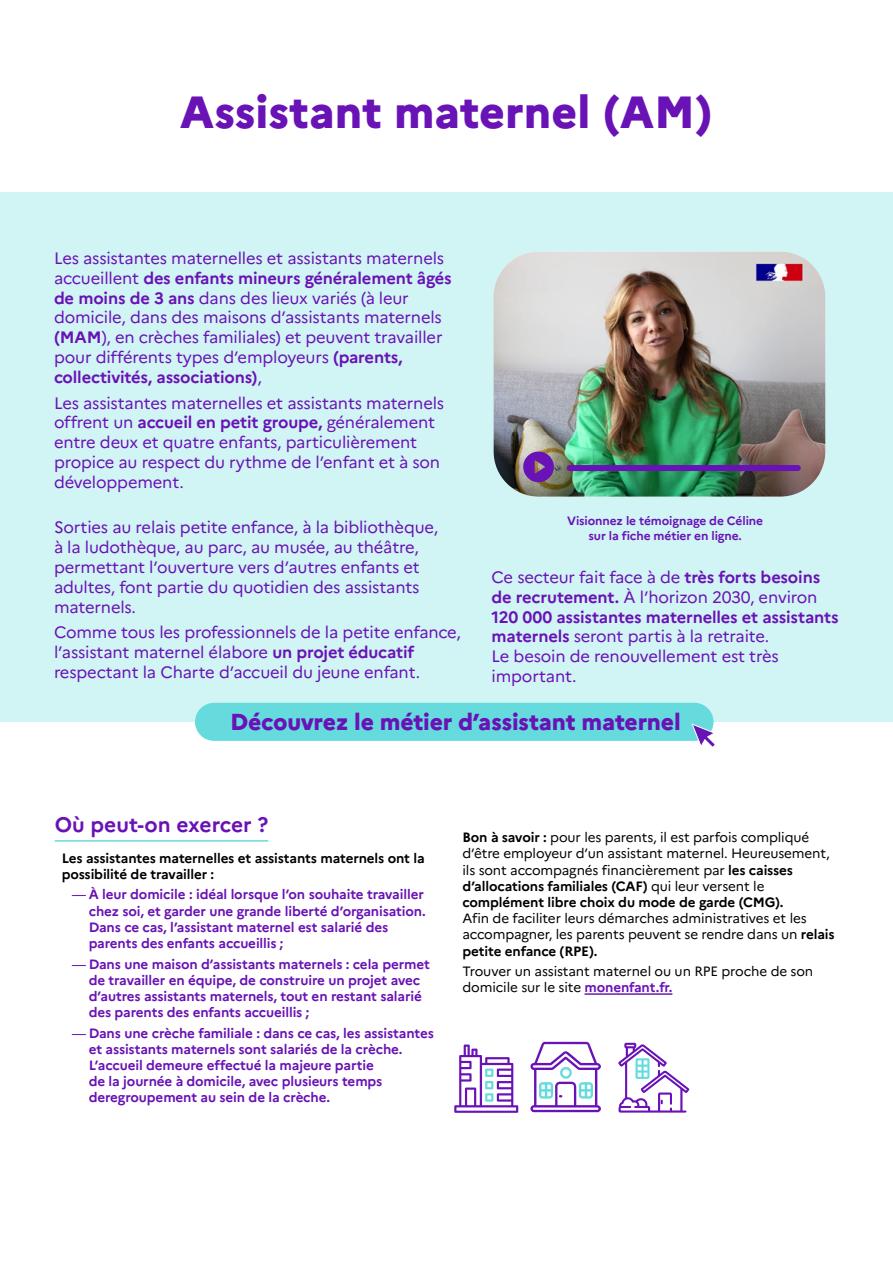
<style>
.page{position:relative;width:893px;height:1263px;background:#fff}
.page>*{position:absolute;margin:0;border:0;box-sizing:border-box;transform-origin:0 0}
.TITRE_H{font:800 45px "Marianne";color:#6912b5}
.Texte{font:800 23.1px "Marianne";letter-spacing:-.01em;color:#6912b5}
.TITRE_H1{font:700 21px "Marianne";color:#6912b5}
.Texte-2{font:16.5px/19.8px "Marianne";letter-spacing:-.01em;color:#6912b5}
.t1{font:700 13.5px/16.2px "Marianne";letter-spacing:-.01em;color:#6912b5}
.Texte-3{font:13.5px/16.2px "Marianne";letter-spacing:-.01em;color:#000}
.Texte-4{font:700 13.5px/16.2px "Marianne";letter-spacing:-.01em;color:#000}
.Texte-5{font:700 12px/14.4px "Marianne";letter-spacing:-.01em;color:#6912b5;text-align:center}
.s1{font-weight:700}
.s2{font-weight:400}
.s3{font-weight:700;color:#6912b5}
</style>
<div class="page">
<div style="left:0;top:192px;width:893px;height:530px;background:#d1f4f5"></div>
<img style="left:494px;top:252px;width:331px;height:245px">
<hr style="left:55px;top:840px;width:213px;height:2px;background:#66dbde">
<div style="left:195px;top:703px;width:518px;height:38px;background:#66dbde;border-radius:19px"></div>
<svg style="left:691px;top:719px;width:24px;height:28px"></svg>
<svg style="left:454px;top:1044px;width:65px;height:69px"></svg>
<svg style="left:530px;top:1042px;width:71px;height:70px"></svg>
<svg style="left:618px;top:1043px;width:71px;height:70px"></svg>
<svg style="left:523px;top:451px;width:31px;height:31px"></svg>
<div style="left:567px;top:465px;width:234px;height:6px;background:#6912b5;border-radius:3px"></div>
<hr style="left:584px;top:993px;width:88px;height:2px;background:#6912b5">
<p class="TITRE_H" style="left:180px;top:85px;width:534px">Assistant maternel (AM)</p>
<p class="Texte-2" style="left:54px;top:248px;width:399px">Les assistantes maternelles et assistants maternels accueillent <span class="s1">des enfants mineurs généralement âgés de moins de 3 ans</span> dans des lieux variés (à leur domicile, dans des maisons d’assistants maternels <span class="s1">(MAM</span>), en crèches familiales) et peuvent travailler pour différents types d’employeurs <span class="s1">(parents, collectivités, associations)</span>,</p>
<p class="Texte-2" style="left:54px;top:393px;width:392px">Les assistantes maternelles et assistants maternels offrent un <span class="s1">accueil en petit groupe,</span> généralement entre deux et quatre enfants, particulièrement propice au respect du rythme de l’enfant et à son développement.</p>
<p class="Texte-2" style="left:54px;top:518px;width:386px">Sorties au relais petite enfance, à la bibliothèque, à la ludothèque, au parc, au musée, au théâtre, permettant l’ouverture vers d’autres enfants et adultes, font partie du quotidien des assistants maternels.</p>
<p class="Texte-2" style="left:54px;top:623px;width:409px">Comme tous les professionnels de la petite enfance, l’assistant maternel élabore <span class="s1">un projet éducatif </span>respectant la Charte d’accueil du jeune enfant.</p>
<p class="Texte-5" style="left:567px;top:514px;width:197px">Visionnez le témoignage de Céline sur la fiche métier en ligne.</p>
<p class="Texte-2" style="left:491px;top:567px;width:349px">Ce secteur fait face à de <span class="s1">très forts besoins de recrutement.</span> À l’horizon 2030, environ <span class="s1">120 000 assistantes maternelles et assistants maternels</span> seront partis à la retraite.<br>Le besoin de renouvellement est très important.</p>
<p class="Texte" style="left:230px;top:707px;width:452px">Découvrez le métier d’assistant maternel</p>
<p class="TITRE_H1" style="left:55px;top:811px;width:215px">Où peut-on exercer ?</p>
<p class="Texte-4" style="left:62px;top:850px;width:364px">Les assistantes maternelles et assistants maternels ont la possibilité de travailler :</p>
<p class="t1" style="left:89px;top:886px;width:338px;text-indent:-17px"><span class="s2">—</span> À leur domicile : idéal lorsque l’on souhaite travailler chez soi, et garder une grande liberté d’organisation.<br>Dans ce cas, l’assistant maternel est salarié des parents des enfants accueillis ;</p>
<p class="t1" style="left:89px;top:956px;width:343px;text-indent:-17px"><span class="s2">—</span> Dans une maison d’assistants maternels : cela permet de travailler en équipe, de construire un projet avec d’autres assistants maternels, tout en restant salarié des parents des enfants accueillis ;</p>
<p class="t1" style="left:89px;top:1025px;width:347px;text-indent:-17px"><span class="s2">—</span> Dans une crèche familiale : dans ce cas, les assistantes et assistants maternels sont salariés de la crèche.<br>L’accueil demeure effectué la majeure partie<br>de la journée à domicile, avec plusieurs temps deregroupement au sein de la crèche.</p>
<p class="Texte-3" style="left:462px;top:829px;width:374px"><span class="s1">Bon à savoir :</span> pour les parents, il est parfois compliqué d’être employeur d’un assistant maternel. Heureusement, ils sont accompagnés financièrement par <span class="s1">les caisses d’allocations familiales (CAF)</span> qui leur versent le <span class="s1">complément libre choix du mode de garde (CMG).<br></span>Afin de faciliter leurs démarches administratives et les accompagner, les parents peuvent se rendre dans un <span class="s1">relais petite enfance (RPE).</span></p>
<p class="Texte-3" style="left:462px;top:963px;width:352px">Trouver un assistant maternel ou un RPE proche de son domicile sur le site <span class="s3">monenfant.fr.</span></p>
</div>
